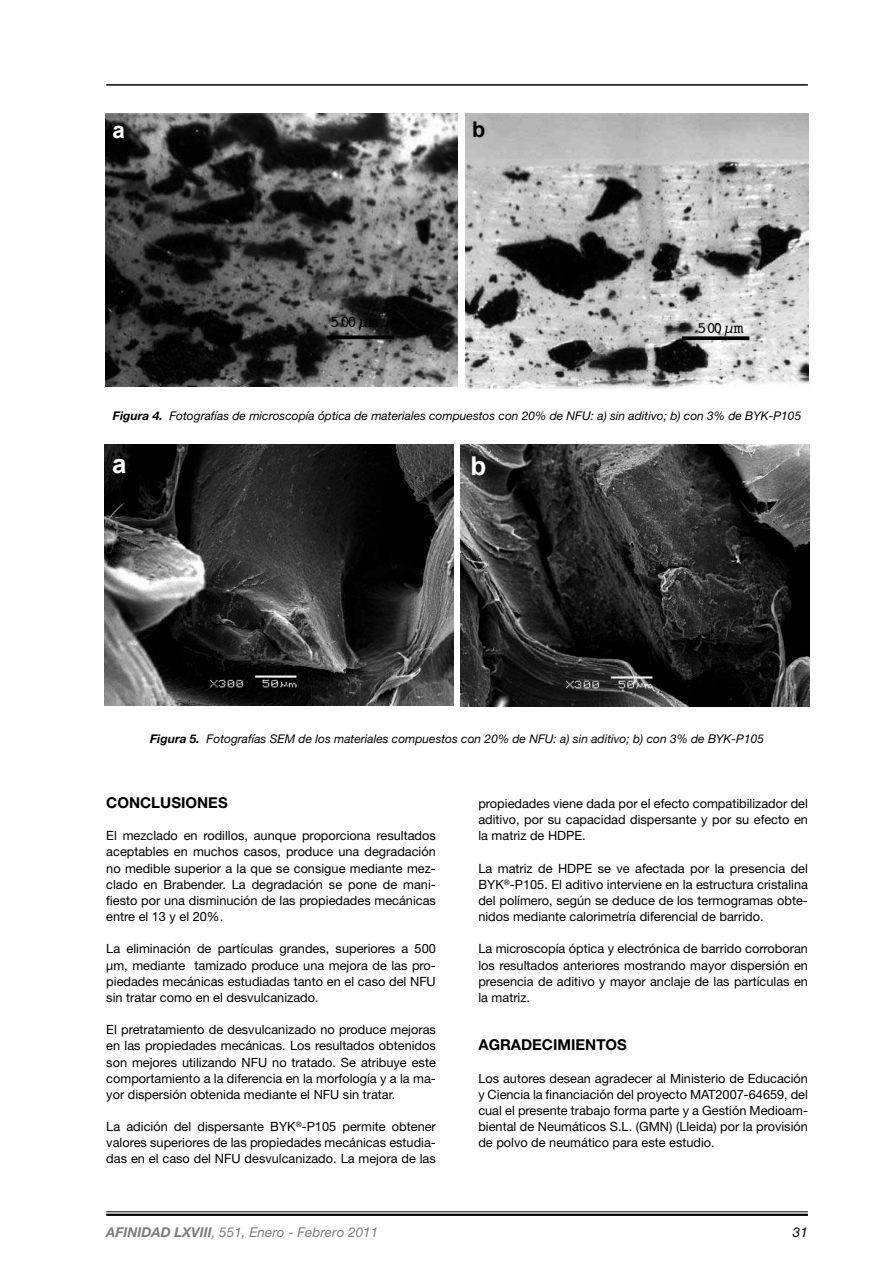
<style>
.page{position:relative;width:893px;height:1263px;background:#fff}
.page>*{position:absolute;margin:0;border:0;box-sizing:border-box;transform-origin:0 0}
.t1{font:700 25.8px "Arial";color:#fff}
.t2{font:700 22.5px "Arial";color:#fff}
.t3{font:700 21.6px "Arial";color:#000}
.t4{font:16.65px "Courier";color:#000}
.t5{font:16.05px "Courier";color:#000}
.t6{font:700 15px "Helvetica Neue LT Std";color:#000}
.t7{font:italic 13.5px "Helvetica Neue LT Std";color:#7d7d7d}
.t8{font:italic 13.5px "Helvetica Neue LT Std";color:#000}
.t9{font:12.75px/16.2px "Helvetica Neue LT Std";color:#000;text-align:justify}
.t10{font:italic 12px "Helvetica Neue LT Std";color:#000}
.s1{font-weight:700}
</style>
<div class="page">
<hr style="left:106px;top:1211px;width:702px;height:1px;background:#000">
<hr style="left:106px;top:1214px;width:702px;height:2px;background:#000">
<hr style="left:106px;top:84px;width:702px;height:2px;background:#000">
<img style="left:105px;top:113px;width:352px;height:274px">
<svg style="left:327px;top:335px;width:67px;height:4px"></svg>
<img style="left:465px;top:113px;width:344px;height:275px">
<svg style="left:682px;top:336px;width:67px;height:4px"></svg>
<img style="left:104px;top:444px;width:349px;height:262px">
<img style="left:461px;top:445px;width:349px;height:262px">
<h2 class="t2" style="left:113px;top:115px;width:14px">a</h2>
<h3 class="t4" style="left:330px;top:309px;width:50px">500 µm</h3>
<h3 class="t3" style="left:472px;top:116px;width:15px">b</h3>
<p class="t5" style="left:697px;top:315px;width:48px">500 µm</p>
<p class="t10" style="left:113px;top:409px;width:690px"><span class="s1">Figura 4.</span> Fotografías de microscopía óptica de materiales compuestos con 20% de NFU: a) sin aditivo; b) con 3% de BYK-P105</p>
<h1 class="t1" style="left:112px;top:446px;width:16px">a</h1>
<h1 class="t1" style="left:470px;top:449px;width:17px">b</h1>
<p class="t10" style="left:150px;top:732px;width:615px"><span class="s1">Figura 5.</span> Fotografías SEM de los materiales compuestos con 20% de NFU: a) sin aditivo; b) con 3% de BYK-P105</p>
<p class="t6" style="left:106px;top:793px;width:123px">CONCLUSIONES</p>
<p class="t9" style="left:106px;top:827px;width:331px">El mezclado en rodillos, aunque proporciona resultados aceptables en muchos casos, produce una degradación no medible superior a la que se consigue mediante mez&shy;clado en Brabender. La degradación se pone de mani&shy;fiesto por una disminución de las propiedades mecánicas entre el 13 y el 20%.</p>
<p class="t9" style="left:106px;top:940px;width:331px">La eliminación de partículas grandes, superiores a 500 µm, mediante tamizado produce una mejora de las pro&shy;piedades mecánicas estudiadas tanto en el caso del NFU sin tratar como en el desvulcanizado.</p>
<p class="t9" style="left:106px;top:1021px;width:331px">El pretratamiento de desvulcanizado no produce mejoras en las propiedades mecánicas. Los resultados obtenidos son mejores utilizando NFU no tratado. Se atribuye este comportamiento a la diferencia en la morfología y a la ma&shy;yor dispersión obtenida mediante el NFU sin tratar.</p>
<p class="t9" style="left:106px;top:1118px;width:331px">La adición del dispersante BYK<sup>®</sup>-P105 permite obtener valores superiores de las propiedades mecánicas estudia&shy;das en el caso del NFU desvulcanizado. La mejora de las</p>
<p class="t9" style="left:478px;top:795px;width:331px">propiedades viene dada por el efecto compatibilizador del aditivo, por su capacidad dispersante y por su efecto en la matriz de HDPE.</p>
<p class="t9" style="left:478px;top:860px;width:331px">La matriz de HDPE se ve afectada por la presencia del BYK<sup>®</sup>-P105. El aditivo interviene en la estructura cristalina del polímero, según se deduce de los termogramas obte&shy;nidos mediante calorimetría diferencial de barrido.</p>
<p class="t9" style="left:478px;top:940px;width:331px">La microscopía óptica y electrónica de barrido corroboran los resultados anteriores mostrando mayor dispersión en presencia de aditivo y mayor anclaje de las partículas en la matriz.</p>
<p class="t6" style="left:478px;top:1036px;width:150px">AGRADECIMIENTOS</p>
<p class="t9" style="left:478px;top:1070px;width:331px">Los autores desean agradecer al Ministerio de Educación y Ciencia la financiación del proyecto MAT2007-64659, del cual el presente trabajo forma parte y a Gestión Medioam&shy;biental de Neumáticos S.L. (GMN) (Lleida) por la provisión de polvo de neumático para este estudio.</p>
<p class="t7" style="left:106px;top:1224px;width:273px"><span class="s1">Afinidad LXVIII</span>, 551, Enero - Febrero 2011</p>
<p class="t8" style="left:793px;top:1224px;width:17px">31</p>
</div>
